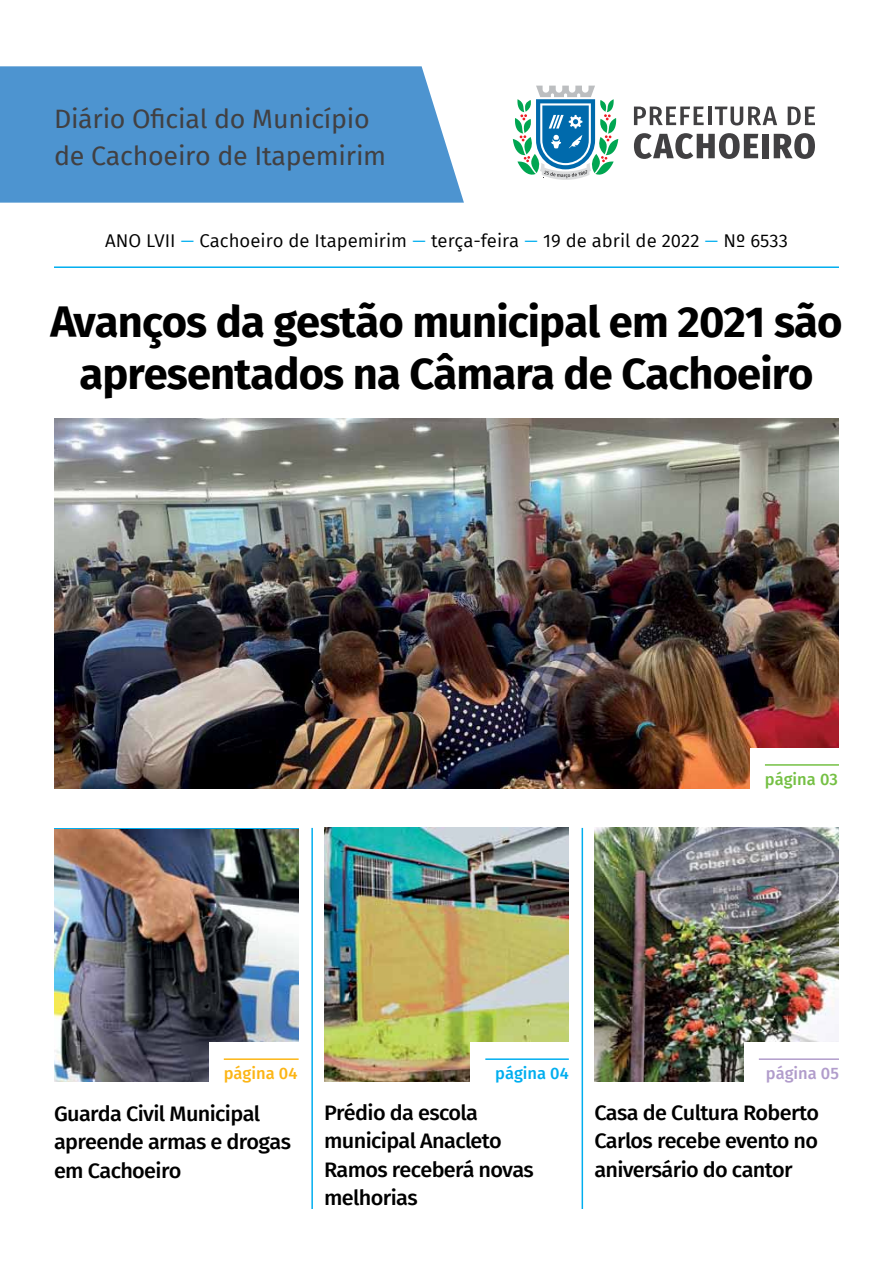
<style>
.page{position:relative;width:893px;height:1263px;background:#fff}
.page>*{position:absolute;margin:0;border:0;box-sizing:border-box;transform-origin:0 0}
.t1{font:700 43.5px/52.5px "Fira Sans";letter-spacing:-.02em;color:#000;text-align:center}
.t2{font:25.95px/37.5px "Fira Sans";letter-spacing:-.01em;color:#414042}
.t3{font:500 21px/28.5px "Fira Sans";letter-spacing:-.03em;color:#000}
.t4{font:18px "Fira Sans";color:#000}
.t5{font:500 16.5px "Fira Sans";color:#fcb515}
.t6{font:500 16.5px "Fira Sans";color:#00aeef}
.t7{font:500 16.5px "Fira Sans";color:#75c044}
.t8{font:500 16.5px "Fira Sans";color:#b19ccb}
.s1{color:#00aeef}
</style>
<div class="page">
<div style="left:0;top:66px;width:464px;height:137px;background:#4d94d0"></div>
<hr style="left:54px;top:266px;width:785px;height:2px;background:#00aeef">
<svg style="left:513px;top:86px;width:105px;height:94px"></svg>
<svg style="left:634px;top:107px;width:70px;height:18px"></svg>
<hr style="left:708px;top:107px;width:3px;height:18px;background:#414042">
<svg style="left:715px;top:107px;width:62px;height:19px"></svg>
<svg style="left:788px;top:107px;width:27px;height:18px"></svg>
<svg style="left:634px;top:133px;width:124px;height:26px"></svg>
<div style="left:762px;top:134px;width:7px;height:24px;background:#414042"></div>
<svg style="left:774px;top:133px;width:41px;height:26px"></svg>
<img style="left:594px;top:828px;width:245px;height:253px">
<img style="left:324px;top:828px;width:245px;height:253px">
<img style="left:54px;top:418px;width:785px;height:371px">
<img style="left:54px;top:829px;width:245px;height:252px">
<div style="left:209px;top:1042px;width:102px;height:41px;background:#fff"></div>
<hr style="left:224px;top:1058px;width:75px;height:2px;background:#fcb515">
<div style="left:470px;top:1042px;width:112px;height:41px;background:#fff"></div>
<hr style="left:485px;top:1058px;width:84px;height:2px;background:#00aeef">
<div style="left:750px;top:748px;width:102px;height:41px;background:#fff"></div>
<hr style="left:765px;top:764px;width:74px;height:2px;background:#75c044">
<hr style="left:311px;top:828px;width:2px;height:381px;background:#00aeef">
<hr style="left:582px;top:828px;width:1px;height:381px;background:#00aeef">
<div style="left:744px;top:1042px;width:108px;height:41px;background:#fff"></div>
<hr style="left:759px;top:1058px;width:80px;height:2px;background:#b19ccb">
<p class="t2" style="left:54px;top:99px;width:334px">Diário Oficial do Município de Cachoeiro de Itapemirim</p>
<p class="t4" style="left:105px;top:227px;width:684px">ANO LVII <span class="s1">–</span> Cachoeiro de Itapemirim <span class="s1">–</span> terça-feira <span class="s1">–</span> 19 de abril de 2022 <span class="s1">–</span> Nº 6533</p>
<h1 class="t1" style="left:50px;top:292px;width:793px">Avanços da gestão municipal em 2021 são apresentados na Câmara de Cachoeiro</h1>
<p class="t7" style="left:765px;top:766px;width:74px">página 03</p>
<p class="t5" style="left:224px;top:1060px;width:75px">página 04</p>
<p class="t3" style="left:54px;top:1098px;width:239px">Guarda Civil Municipal apreende armas e drogas em Cachoeiro</p>
<p class="t6" style="left:495px;top:1060px;width:75px">página 04</p>
<p class="t3" style="left:324px;top:1097px;width:211px">Prédio da escola municipal Anacleto<br>Ramos receberá novas melhorias</p>
<p class="t8" style="left:766px;top:1060px;width:75px">página 05</p>
<p class="t3" style="left:594px;top:1097px;width:226px;text-align:justify">Casa de Cultura Roberto Carlos recebe evento no aniversário do cantor</p>
</div>
